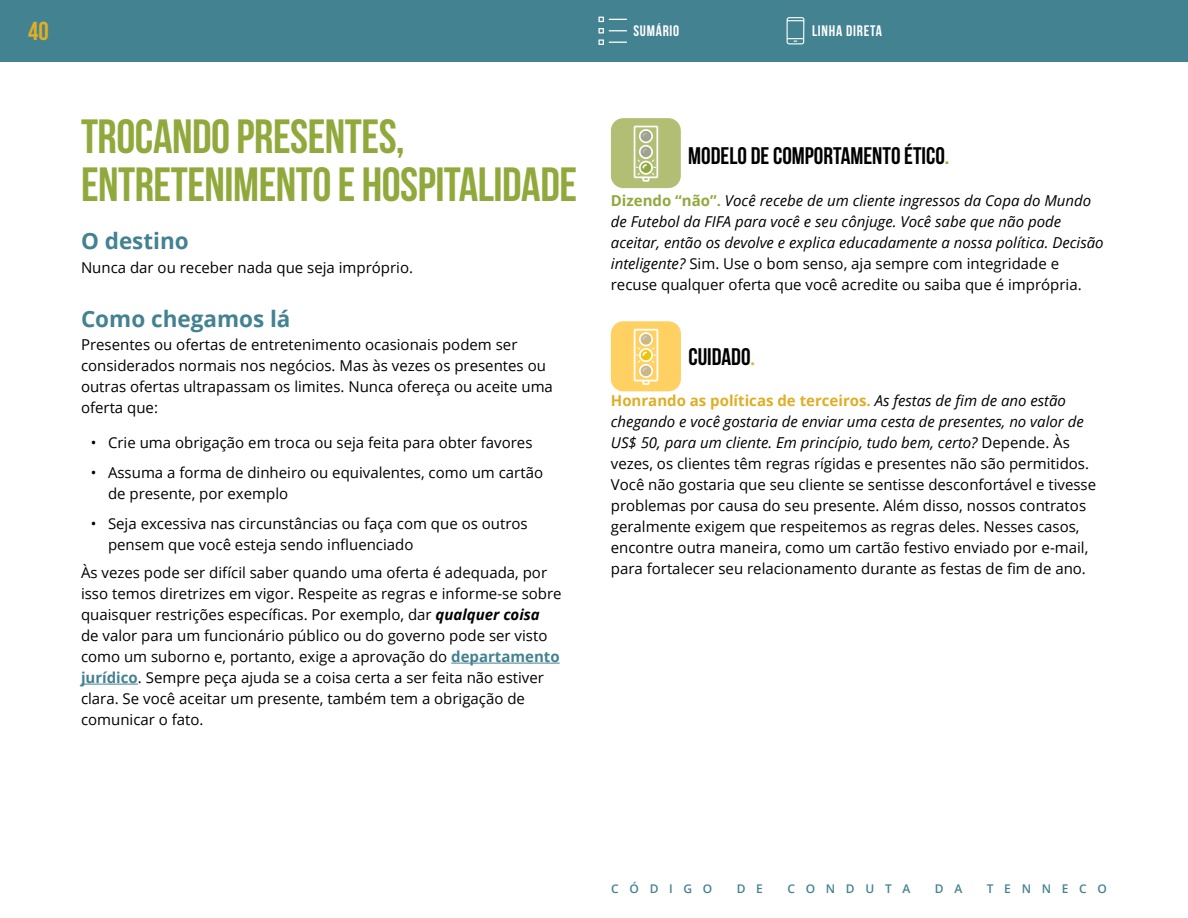
<style>
.page{position:relative;width:1188px;height:918px;background:#fff}
.page>*{position:absolute;margin:0;border:0;box-sizing:border-box;transform-origin:0 0}
.t1{font:700 48px/48px "Bebas Neue";letter-spacing:-.01em;color:#91a93c}
.t2{font:700 25.95px "Bebas Neue";color:#e0ae25}
.t3{font:700 24px "Bebas Neue";color:#000}
.t4{font:700 22.5px "Open Sans";color:#438291}
.t5{font:700 15.3px "Bebas Neue";letter-spacing:.05em;color:#fff}
.t6{font:15px/21px "Open Sans";color:#000}
.t7{font:italic 15px/21px "Open Sans";color:#000}
.t8{font:600 12px "Open Sans";letter-spacing:.89em;color:#438291}
.s1{font-weight:700;font-style:italic}
.s2{font-weight:700;color:#438291}
.s3{color:#91a93c}
.s4{font-weight:700;font-style:normal;color:#91a93c}
.s5{font-style:normal}
.s6{color:#e0ae25}
.s7{font-weight:700;color:#e0ae25}
.s8{font-style:italic}
</style>
<div class="page">
<div style="left:0;top:0;width:1188px;height:62px;background:#438291"></div>
<svg style="left:598px;top:17px;width:29px;height:5px"></svg>
<svg style="left:598px;top:28px;width:29px;height:17px"></svg>
<svg style="left:786px;top:17px;width:19px;height:28px"></svg>
<hr style="left:451px;top:663px;width:109px;height:1px;background:#438291">
<hr style="left:81px;top:684px;width:57px;height:1px;background:#438291">
<div style="left:611px;top:321px;width:70px;height:70px;background:#ffd163;border-radius:12px"></div>
<svg style="left:634px;top:329px;width:24px;height:56px"></svg>
<div style="left:611px;top:118px;width:70px;height:70px;background:#b1be73;border-radius:12px"></div>
<svg style="left:634px;top:126px;width:24px;height:56px"></svg>
<h2 class="t2" style="left:28px;top:17px;width:22px">40</h2>
<h1 class="t1" style="left:81px;top:112px;width:498px">TROCANDO PRESENTES,<br>ENTRETENIMENTO E HOSPITALIDADE</h1>
<h3 class="t4" style="left:81px;top:225px;width:109px">O destino</h3>
<p class="t6" style="left:81px;top:256px;width:334px">Nunca dar ou receber nada que seja impróprio.</p>
<h3 class="t4" style="left:81px;top:302px;width:211px">Como chegamos lá</h3>
<p class="t6" style="left:81px;top:334px;width:474px">Presentes ou ofertas de entretenimento ocasionais podem ser considerados normais nos negócios. Mas às vezes os presentes ou outras ofertas ultrapassam os limites. Nunca ofereça ou aceite uma oferta que:</p>
<p class="t6" style="left:91px;top:432px;width:443px">• Crie uma obrigação em troca ou seja feita para obter favores</p>
<p class="t6" style="left:108px;top:462px;width:437px;text-indent:-17px">• Assuma a forma de dinheiro ou equivalentes, como um cartão de presente, por exemplo</p>
<p class="t6" style="left:108px;top:513px;width:421px;text-indent:-17px">• Seja excessiva nas circunstâncias ou faça com que os outros pensem que você esteja sendo influenciado</p>
<p class="t6" style="left:81px;top:562px;width:482px">Às vezes pode ser difícil saber quando uma oferta é adequada, por isso temos diretrizes em vigor. Respeite as regras e informe-se sobre quaisquer restrições específicas. Por exemplo, dar <span class="s1">qualquer coisa<br></span>de valor para um funcionário público ou do governo pode ser visto como um suborno e, portanto, exige a aprovação do <span class="s2">departamento jurídico</span>. Sempre peça ajuda se a coisa certa a ser feita não estiver clara. Se você aceitar um presente, também tem a obrigação de comunicar o fato.</p>
<p class="t5" style="left:633px;top:22px;width:47px">SUMÁRIO</p>
<p class="t5" style="left:812px;top:22px;width:71px">LINHA DIRETA</p>
<h3 class="t3" style="left:688px;top:143px;width:262px">MODELO DE COMPORTAMENTO ÉTICO<span class="s3">.</span></h3>
<p class="t7" style="left:611px;top:190px;width:494px"><span class="s4">Dizendo “não”.</span> Você recebe de um cliente ingressos da Copa do Mundo de Futebol da FIFA para você e seu cônjuge. Você sabe que não pode aceitar, então os devolve e explica educadamente a nossa política. Decisão inteligente? <span class="s5">Sim. Use o bom senso, aja sempre com integridade e recuse qualquer oferta que você acredite ou saiba que é imprópria.</span></p>
<h3 class="t3" style="left:688px;top:343px;width:68px">CUIDADO<span class="s6">.</span></h3>
<p class="t6" style="left:611px;top:390px;width:487px"><span class="s7">Honrando as políticas de terceiros.</span> <span class="s8">As festas de fim de ano estão chegando e você gostaria de enviar uma cesta de presentes, no valor de US$ 50, para um cliente. Em princípio, tudo bem, certo?</span> Depende. Às vezes, os clientes têm regras rígidas e presentes não são permitidos.<br>Você não gostaria que seu cliente se sentisse desconfortável e tivesse problemas por causa do seu presente. Além disso, nossos contratos geralmente exigem que respeitemos as regras deles. Nesses casos, encontre outra maneira, como um cartão festivo enviado por e-mail, para fortalecer seu relacionamento durante as festas de fim de ano.</p>
<p class="t8" style="left:611px;top:880px;width:103px">CÓDIGO</p>
<p class="t8" style="left:737px;top:880px;width:28px">D E</p>
<p class="t8" style="left:788px;top:880px;width:124px">CONDUTA</p>
<p class="t8" style="left:935px;top:880px;width:29px">D A</p>
<p class="t8" style="left:987px;top:880px;width:122px">TENNECO</p>
</div>
